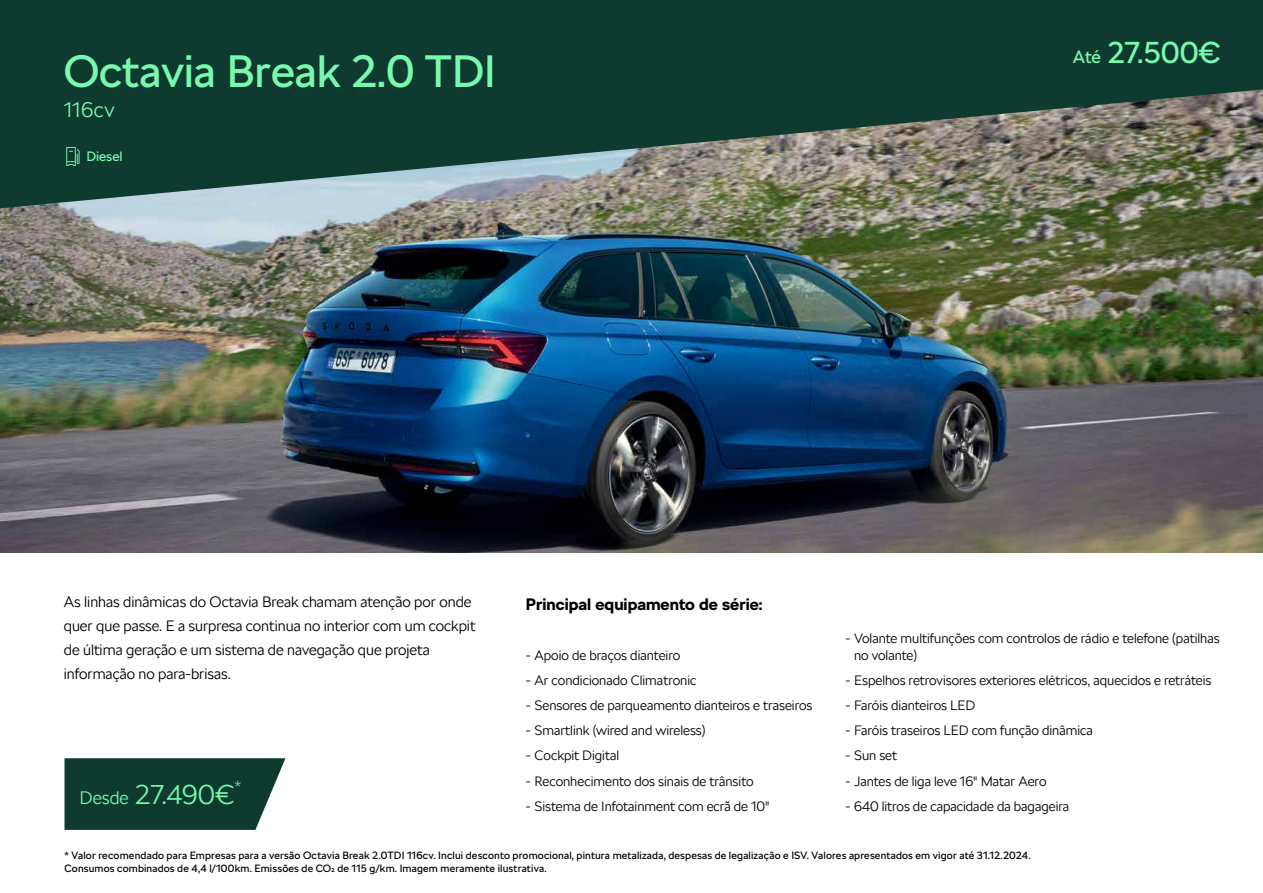
<style>
.page{position:relative;width:1263px;height:893px;background:#fff}
.page>*{position:absolute;margin:0;border:0;box-sizing:border-box;transform-origin:0 0}
.t1{font:45px "SKODA Next";letter-spacing:-.005em;color:#78faae}
.t2{font:30px "SKODA Next";color:#78faae}
.t3{font:300 27px "SKODA Next";color:#78faae}
.t4{font:300 21px "SKODA Next";letter-spacing:.02em;color:#78faae}
.t5{font:700 16.5px "SKODA Next";color:#000}
.t6{font:300 15px/24px "SKODA Next";color:#000}
.t7{font:300 13.5px/16.2px "SKODA Next";color:#000}
.t8{font:13.5px "SKODA Next";color:#78faae}
.t9{font:10.5px/12.6px "SKODA Next";letter-spacing:.015em;color:#000}
.s1{font-size:18px}
</style>
<div class="page">
<img style="left:0;top:208px;width:1263px;height:345px">
<svg style="left:0;top:0;width:1263px;height:208px;background:#325247"></svg>
<svg style="left:65px;top:758px;width:220px;height:72px;background:#1f473d"></svg>
<svg style="left:66px;top:147px;width:14px;height:19px"></svg>
<h1 class="t1" style="left:64px;top:44px;width:434px">Octavia Break 2.0 TDI</h1>
<h3 class="t4" style="left:64px;top:97px;width:52px">116cv</h3>
<p class="t8" style="left:86px;top:148px;width:38px">Diesel</p>
<h2 class="t2" style="left:1073px;top:35px;width:149px"><span class="s1">Até</span> 27.500€</h2>
<p class="t6" style="left:64px;top:590px;width:413px">As linhas dinâmicas do Octavia Break chamam atenção por onde quer que passe. E a surpresa continua no interior com um cockpit de última geração e um sistema de navegação que projeta informação no para-brisas.</p>
<h3 class="t3" style="left:80px;top:779px;width:163px"><span class="s1">Desde</span> 27.490€<sup>*</sup></h3>
<p class="t5" style="left:526px;top:594px;width:238px">Principal equipamento de série:</p>
<p class="t7" style="left:526px;top:647px;width:156px">- Apoio de braços dianteiro</p>
<p class="t7" style="left:526px;top:672px;width:172px">- Ar condicionado Climatronic</p>
<p class="t7" style="left:526px;top:697px;width:288px">- Sensores de parqueamento dianteiros e traseiros</p>
<p class="t7" style="left:526px;top:722px;width:181px">- Smartlink (wired and wireless)</p>
<p class="t7" style="left:526px;top:748px;width:95px">- Cockpit Digital</p>
<p class="t7" style="left:526px;top:773px;width:229px">- Reconhecimento dos sinais de trânsito</p>
<p class="t7" style="left:526px;top:798px;width:245px">- Sistema de Infotainment com ecrã de 10"</p>
<p class="t7" style="left:854px;top:631px;width:367px;text-indent:-9px">- Volante multifunções com controlos de rádio e telefone (patilhas no volante)</p>
<p class="t7" style="left:845px;top:672px;width:367px">- Espelhos retrovisores exteriores elétricos, aquecidos e retráteis</p>
<p class="t7" style="left:845px;top:697px;width:131px">- Faróis dianteiros LED</p>
<p class="t7" style="left:845px;top:722px;width:249px">- Faróis traseiros LED com função dinâmica</p>
<p class="t7" style="left:845px;top:748px;width:53px">- Sun set</p>
<p class="t7" style="left:845px;top:773px;width:202px">- Jantes de liga leve 16" Matar Aero</p>
<p class="t7" style="left:845px;top:798px;width:225px">- 640 litros de capacidade da bagageira</p>
<p class="t9" style="left:65px;top:849px;width:968px">* Valor recomendado para Empresas para a versão Octavia Break 2.0TDI 116cv. Inclui desconto promocional, pintura metalizada, despesas de legalização e ISV. Valores apresentados em vigor até 31.12.2024.<br>Consumos combinados de 4,4 l/100km. Emissões de CO2 de 115 g/km. Imagem meramente ilustrativa.</p>
</div>
